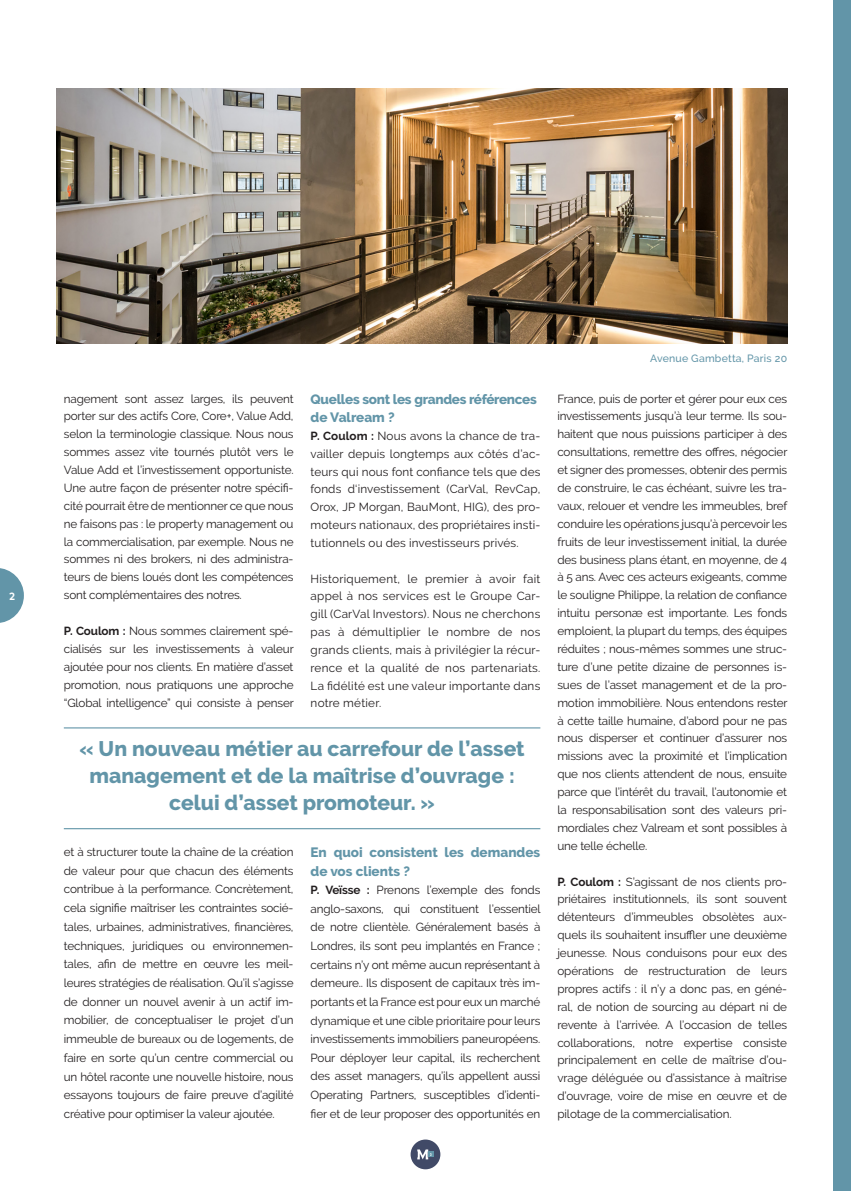
<style>
.page{position:relative;width:851px;height:1191px;background:#fff}
.page>*{position:absolute;margin:0;border:0;box-sizing:border-box;transform-origin:0 0}
.Questions{font:800 21px/27px "Raleway";color:#6295a8;text-align:center}
.Questions-2{font:800 13.5px/17.9px "Raleway";letter-spacing:-.005em;color:#6295a8}
.Réponses{font:11.7px/17.9px "Raleway";letter-spacing:-.015em;color:#231f20;text-align:justify}
.t1{font:500 10.5px "Raleway";letter-spacing:.02em;color:#6295a8}
.t2{font:700 10.5px "Mark Pro";color:#fff}
.s1{font-weight:700}
</style>
<div class="page">
<div style="left:410px;top:1139px;width:30px;height:30px;background:#414a67;border-radius:50%"></div>
<svg style="left:417px;top:1149px;width:16px;height:10px"></svg>
<svg style="left:0;top:568px;width:24px;height:55px"></svg>
<div style="left:833px;top:0;width:17px;height:1191px;background:#6295a8"></div>
<img style="left:57px;top:88px;width:730px;height:255px">
<hr style="left:64px;top:828px;width:476px;height:1px;background:#6295a8">
<hr style="left:64px;top:727px;width:476px;height:1px;background:#6295a8">
<p class="t2" style="left:9px;top:588px;width:7px">2</p>
<p class="Réponses" style="left:64px;top:389px;width:231px">nagement sont assez larges, ils peuvent porter sur des actifs Core, Core+, Value Add, selon la terminologie classique. Nous nous sommes assez vite tournés plutôt vers le Value Add et l’investissement opportuniste.<br>Une autre façon de présenter notre spécifi&shy;cité pourrait être de mentionner ce que nous ne faisons pas : le property management ou la commercialisation, par exemple. Nous ne sommes ni des brokers, ni des administra&shy;teurs de biens loués dont les compétences sont complémentaires des notres.</p>
<p class="Réponses" style="left:64px;top:622px;width:231px"><span class="s1">P. Coulom :</span> Nous sommes clairement spé&shy;cialisés sur les investissements à valeur ajoutée pour nos clients. En matière d’asset promotion, nous pratiquons une approche “Global intelligence” qui consiste à penser</p>
<p class="Questions-2" style="left:310px;top:390px;width:228px">Quelles sont les grandes références de Valream ?</p>
<p class="Réponses" style="left:310px;top:427px;width:231px"><span class="s1">P. Coulom :</span> Nous avons la chance de tra&shy;vailler depuis longtemps aux côtés d’ac&shy;teurs qui nous font confiance tels que des fonds d‘investissement (CarVal, RevCap, Orox, JP Morgan, BauMont, HIG), des pro&shy;moteurs nationaux, des propriétaires insti&shy;tutionnels ou des investisseurs privés.</p>
<p class="Réponses" style="left:310px;top:569px;width:231px">Historiquement, le premier à avoir fait appel à nos services est le Groupe Car&shy;gill (CarVal Investors). Nous ne cherchons pas à démultiplier le nombre de nos grands clients, mais à privilégier la récur&shy;rence et la qualité de nos partenariats.<br>La fidélité est une valeur importante dans notre métier.</p>
<p class="Questions" style="left:79px;top:735px;width:446px">« Un nouveau métier au carrefour de l’asset management et de la maîtrise d’ouvrage : celui d’asset promoteur. »</p>
<p class="Questions-2" style="left:310px;top:843px;width:231px;line-height:18.6px">En quoi consistent les demandes de vos clients ?</p>
<p class="Réponses" style="left:310px;top:880px;width:231px;line-height:18.6px"><span class="s1">P. Veïsse :</span> Prenons l’exemple des fonds anglo-saxons, qui constituent l’essentiel de notre clientèle. Généralement basés à Londres, ils sont peu implantés en France ; certains n’y ont même aucun représentant à demeure.. Ils disposent de capitaux très im&shy;portants et la France est pour eux un marché dynamique et une cible prioritaire pour leurs investissements immobiliers paneuropéens.<br>Pour déployer leur capital, ils recherchent des asset managers, qu’ils appellent aussi Operating Partners, susceptibles d’identi&shy;fier et de leur proposer des opportunités en</p>
<p class="Réponses" style="left:64px;top:842px;width:231px;line-height:18.8px">et à structurer toute la chaîne de la création de valeur pour que chacun des éléments contribue à la performance. Concrètement, cela signifie maîtriser les contraintes socié&shy;tales, urbaines, administratives, financières, techniques, juridiques ou environnemen&shy;tales, afin de mettre en œuvre les meil&shy;leures stratégies de réalisation. Qu’il s’agisse de donner un nouvel avenir à un actif im&shy;mobilier, de conceptualiser le projet d’un immeuble de bureaux ou de logements, de faire en sorte qu’un centre commercial ou un hôtel raconte une nouvelle histoire, nous essayons toujours de faire preuve d’agilité créative pour optimiser la valeur ajoutée.</p>
<p class="t1" style="left:650px;top:352px;width:139px">Avenue Gambetta, Paris 20</p>
<p class="Réponses" style="left:557px;top:389px;width:231px">France, puis de porter et gérer pour eux ces investissements jusqu’à leur terme. Ils sou&shy;haitent que nous puissions participer à des consultations, remettre des offres, négocier et signer des promesses, obtenir des permis de construire, le cas échéant, suivre les tra&shy;vaux, relouer et vendre les immeubles, bref conduire les opérations jusqu’à percevoir les fruits de leur investissement initial, la durée des business plans étant, en moyenne, de 4 à 5 ans. Avec ces acteurs exigeants, comme le souligne Philippe, la relation de confiance intuitu personæ est importante. Les fonds emploient, la plupart du temps, des équipes réduites ; nous-mêmes sommes une struc&shy;ture d’une petite dizaine de personnes is&shy;sues de l’asset management et de la pro&shy;motion immobilière. Nous entendons rester à cette taille humaine, d’abord pour ne pas nous disperser et continuer d’assurer nos missions avec la proximité et l’implication que nos clients attendent de nous, ensuite parce que l’intérêt du travail, l’autonomie et la responsabilisation sont des valeurs pri&shy;mordiales chez Valream et sont possibles à une telle échelle.</p>
<p class="Réponses" style="left:557px;top:872px;width:231px"><span class="s1">P. Coulom :</span> S’agissant de nos clients pro&shy;priétaires institutionnels, ils sont souvent détenteurs d’immeubles obsolètes aux&shy;quels ils souhaitent insuffler une deuxième jeunesse. Nous conduisons pour eux des opérations de restructuration de leurs propres actifs : il n’y a donc pas, en géné&shy;ral, de notion de sourcing au départ ni de revente à l’arrivée. A l’occasion de telles collaborations, notre expertise consiste principalement en celle de maîtrise d’ou&shy;vrage déléguée ou d’assistance à maîtrise d’ouvrage, voire de mise en œuvre et de pilotage de la commercialisation.</p>
</div>
